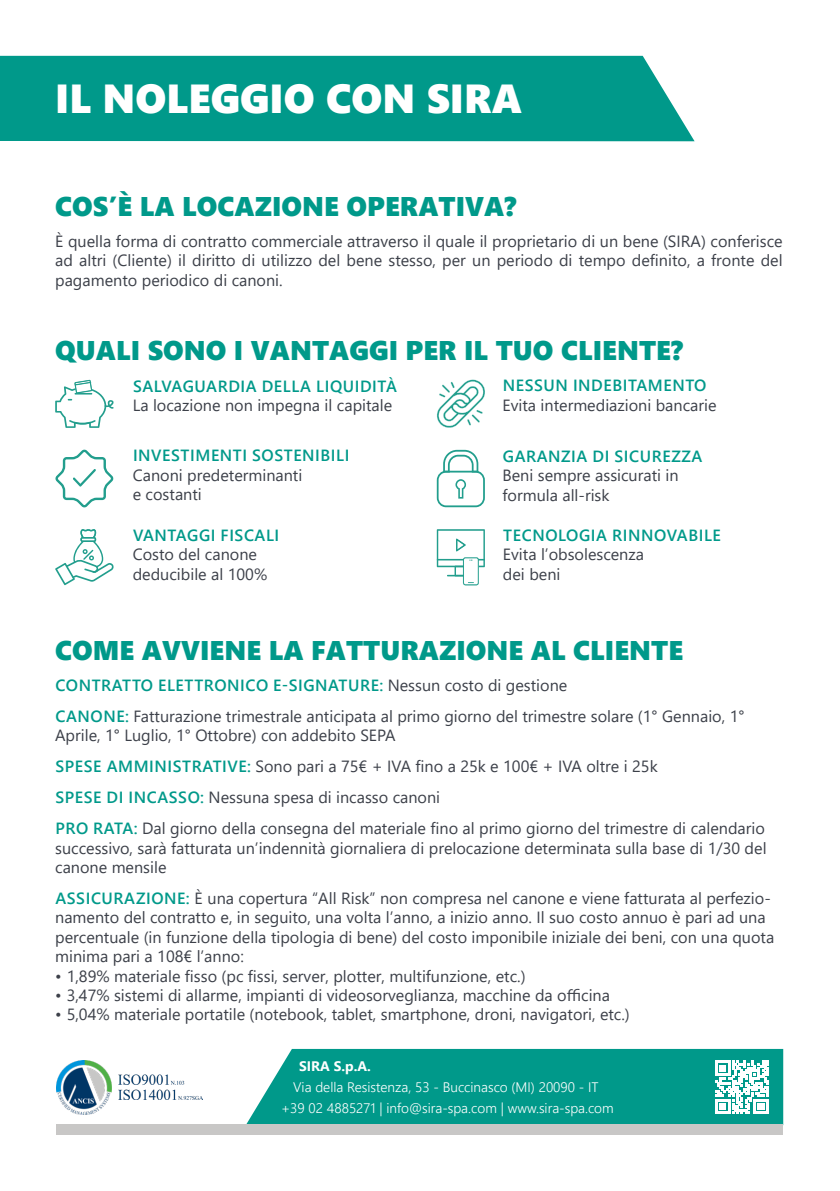
<style>
.page{position:relative;width:840px;height:1191px;background:#fff}
.page>*{position:absolute;margin:0;border:0;box-sizing:border-box;transform-origin:0 0}
.t1{font:40.4px "Segoe UI Black";color:#fff}
.t2{font:27px "Segoe UI Black";color:#00998a}
.t3{font:16.2px/19.4px "Segoe UI";color:#3c4049;text-align:justify}
.t4{font:600 16.2px "Segoe UI";letter-spacing:.035em;color:#00998a}
.t5{font:300 13.8px/21px "Segoe UI";color:#fff;text-align:center}
.t6{font:700 13.8px "Segoe UI";color:#fff}
.s1{font-weight:400;color:#3c4049}
.s2{font-weight:600;color:#00998a}
</style>
<div class="page">
<div style="left:246px;top:1049px;width:536px;height:75px;background:#00998a"></div>
<svg style="left:715px;top:1060px;width:53px;height:54px"></svg>
<div style="left:57px;top:1124px;width:725px;height:10px;background:#c8c7c6"></div>
<img style="left:57px;top:1060px;width:54px;height:54px">
<img style="left:118px;top:1074px;width:85px;height:25px">
<svg style="left:437px;top:379px;width:48px;height:49px"></svg>
<svg style="left:55px;top:380px;width:59px;height:48px"></svg>
<svg style="left:436px;top:450px;width:48px;height:57px"></svg>
<svg style="left:55px;top:449px;width:59px;height:59px"></svg>
<svg style="left:436px;top:529px;width:48px;height:56px"></svg>
<svg style="left:55px;top:529px;width:59px;height:56px"></svg>
<div style="left:0;top:56px;width:694px;height:85px;background:#00998a"></div>
<p class="t1" style="left:55px;top:70px;width:468px">IL NOLEGGIO CON SIRA</p>
<p class="t2" style="left:55px;top:187px;width:462px">COS’È LA LOCAZIONE OPERATIVA?</p>
<p class="t3" style="left:55px;top:230px;width:728px">È quella forma di contratto commerciale attraverso il quale il proprietario di un bene (SIRA) conferisce ad altri (Cliente) il diritto di utilizzo del bene stesso, per un periodo di tempo definito, a fronte del pagamento periodico di canoni.</p>
<p class="t2" style="left:55px;top:331px;width:628px">QUALI SONO I VANTAGGI PER IL TUO CLIENTE?</p>
<p class="t4" style="left:502px;top:370px;width:205px">NESSUN INDEBITAMENTO</p>
<p class="t3" style="left:502px;top:394px;width:215px">Evita intermediazioni bancarie</p>
<p class="t4" style="left:133px;top:370px;width:265px">SALVAGUARDIA DELLA LIQUIDITÀ</p>
<p class="t3" style="left:133px;top:394px;width:261px">La locazione non impegna il capitale</p>
<p class="t4" style="left:133px;top:440px;width:218px">INVESTIMENTI SOSTENIBILI</p>
<p class="t3" style="left:133px;top:464px;width:171px">Canoni predeterminanti</p>
<p class="t3" style="left:133px;top:483px;width:71px">e costanti</p>
<p class="t4" style="left:133px;top:520px;width:148px">VANTAGGI FISCALI</p>
<p class="t3" style="left:133px;top:543px;width:126px">Costo del canone</p>
<p class="t3" style="left:133px;top:563px;width:136px">deducibile al 100%</p>
<p class="t4" style="left:502px;top:440px;width:201px">GARANZIA DI SICUREZZA</p>
<p class="t3" style="left:502px;top:464px;width:177px">Beni sempre assicurati in</p>
<p class="t3" style="left:502px;top:483px;width:108px">formula all-risk</p>
<p class="t4" style="left:503px;top:520px;width:219px">TECNOLOGIA RINNOVABILE</p>
<p class="t3" style="left:502px;top:543px;width:142px">Evita l’obsolescenza</p>
<p class="t3" style="left:502px;top:563px;width:59px">dei beni</p>
<p class="t2" style="left:55px;top:631px;width:629px">COME AVVIENE LA FATTURAZIONE AL CLIENTE</p>
<p class="t4" style="left:55px;top:670px;width:513px">CONTRATTO ELETTRONICO E-SIGNATURE: <span class="s1">Nessun costo di gestione</span></p>
<p class="t3" style="left:55px;top:705px;width:690px"><span class="s2">CANONE:</span> Fatturazione trimestrale anticipata al primo giorno del trimestre solare (1° Gennaio, 1°<br>Aprile, 1° Luglio, 1° Ottobre) con addebito SEPA</p>
<p class="t3" style="left:55px;top:755px;width:603px"><span class="s2">SPESE AMMINISTRATIVE:</span> Sono pari a 75€ + IVA fino a 25k e 100€ + IVA oltre i 25k</p>
<p class="t3" style="left:55px;top:786px;width:386px"><span class="s2">SPESE DI INCASSO:</span> Nessuna spesa di incasso canoni</p>
<p class="t3" style="left:55px;top:817px;width:712px"><span class="s2">PRO RATA:</span> Dal giorno della consegna del materiale fino al primo giorno del trimestre di calendario successivo, sarà fatturata un’indennità giornaliera di prelocazione determinata sulla base di 1/30 del canone mensile</p>
<p class="t3" style="left:55px;top:887px;width:720px;text-align:left"><span class="s2">ASSICURAZIONE:</span> È una copertura “All Risk” non compresa nel canone e viene fatturata al perfezio&shy;namento del contratto e, in seguito, una volta l’anno, a inizio anno. Il suo costo annuo è pari ad una percentuale (in funzione della tipologia di bene) del costo imponibile iniziale dei beni, con una quota minima pari a 108€ l’anno:</p>
<p class="t3" style="left:55px;top:964px;width:471px">• 1,89% materiale fisso (pc fissi, server, plotter, multifunzione, etc.)</p>
<p class="t3" style="left:55px;top:984px;width:556px">• 3,47% sistemi di allarme, impianti di videosorveglianza, macchine da officina</p>
<p class="t3" style="left:55px;top:1003px;width:576px">• 5,04% materiale portatile (notebook, tablet, smartphone, droni, navigatori, etc.)</p>
<p class="t6" style="left:299px;top:1053px;width:73px">SIRA S.p.A.</p>
<p class="t5" style="left:281px;top:1075px;width:334px">Via della Resistenza, 53 - Buccinasco (MI) 20090 - IT +39 02 4885271 | info@sira-spa.com | www.sira-spa.com</p>
</div>
